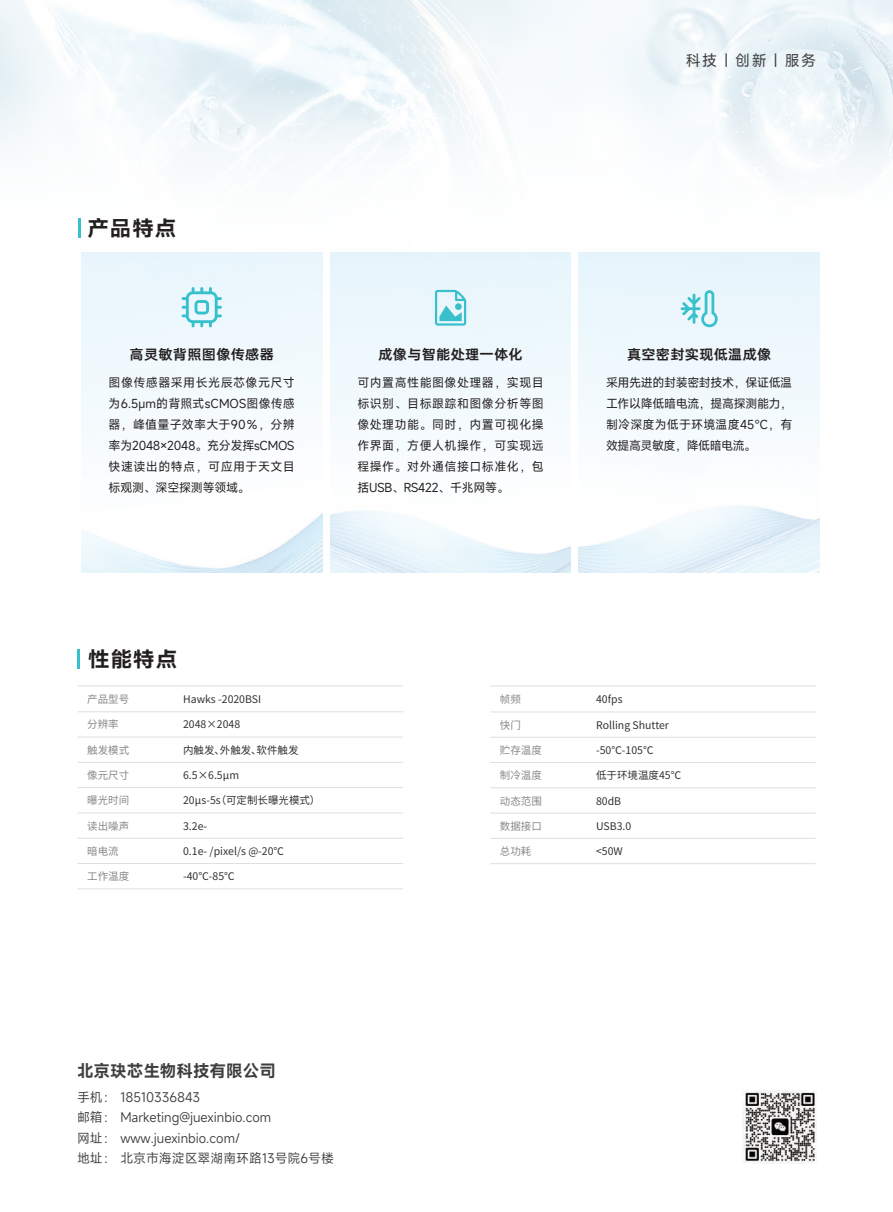
<style>
.page{position:relative;width:893px;height:1212px;background:#fff}
.page>*{position:absolute;margin:0;border:0;box-sizing:border-box;transform-origin:0 0}
.t1{font:600 21px "Mi Sans";letter-spacing:.02em;color:#231f20;scale:1.05 1}
.t2{font:600 16.5px "Mi Sans";color:#3e3e3f}
.t3{font:15px "Mi Sans";color:#3d3d3e}
.t4{font:13.5px "OPPO Sans B";letter-spacing:.02em;color:#231f20;scale:1.05 1}
.t5{font:12.9px/20.2px "Mi Sans";color:#3e3e3f}
.t6{font:12px/20.9px "Mi Sans";letter-spacing:-.02em;color:#231f20;text-align:justify}
.t7{font:10.5px "Source Han Sans SC";color:#323232}
.t8{font:10.5px "Source Han Sans SC";color:#868889}
</style>
<div class="page">
<svg style="left:0;top:0;width:893px;height:541px"></svg>
<img style="left:743px;top:1090px;width:73px;height:74px">
<hr style="left:77px;top:649px;width:3px;height:20px;background:#38c1cc">
<hr style="left:78px;top:218px;width:3px;height:20px;background:#38c1cc">
<hr style="left:78px;top:711px;width:325px;height:1px;background:#e0e0e1">
<hr style="left:78px;top:685px;width:325px;height:1px;background:#e0e0e1">
<hr style="left:78px;top:737px;width:325px;height:1px;background:#e0e0e1">
<hr style="left:78px;top:762px;width:325px;height:1px;background:#e0e0e1">
<hr style="left:78px;top:787px;width:325px;height:1px;background:#e0e0e1">
<hr style="left:78px;top:812px;width:325px;height:1px;background:#e0e0e1">
<hr style="left:78px;top:838px;width:325px;height:1px;background:#e0e0e1">
<hr style="left:78px;top:863px;width:325px;height:1px;background:#e0e0e1">
<hr style="left:78px;top:888px;width:325px;height:1px;background:#e0e0e1">
<hr style="left:490px;top:686px;width:325px;height:1px;background:#e0e0e1">
<hr style="left:490px;top:711px;width:326px;height:1px;background:#e0e0e1">
<hr style="left:490px;top:737px;width:326px;height:1px;background:#e0e0e1">
<hr style="left:490px;top:762px;width:326px;height:1px;background:#e0e0e1">
<hr style="left:490px;top:787px;width:326px;height:1px;background:#e0e0e1">
<hr style="left:490px;top:813px;width:326px;height:1px;background:#e0e0e1">
<hr style="left:490px;top:838px;width:326px;height:1px;background:#e0e0e1">
<hr style="left:490px;top:863px;width:326px;height:1px;background:#e0e0e1">
<img style="left:81px;top:252px;width:241px;height:321px">
<img style="left:579px;top:252px;width:240px;height:321px">
<svg style="left:681px;top:290px;width:38px;height:38px"></svg>
<svg style="left:182px;top:287px;width:40px;height:40px"></svg>
<img style="left:330px;top:252px;width:241px;height:321px">
<svg style="left:435px;top:290px;width:31px;height:36px"></svg>
<h1 class="t1" style="left:87px;top:214px;width:87px">产品特点</h1>
<p class="t4" style="left:130px;top:343px;width:139px">高灵敏背照图像传感器</p>
<p class="t6" style="left:109px;top:372px;width:188px">图像传感器采用长光辰芯像元尺寸为6.5μm的背照式sCMOS图像传感器，峰值量子效率大于90％，分辨率为2048×2048。充分发挥sCMOS快速读出的特点，可应用于天文目标观测、深空探测等领域。</p>
<p class="t3" style="left:686px;top:51px;width:132px">科技｜创新｜服务</p>
<p class="t4" style="left:378px;top:343px;width:139px">成像与智能处理一体化</p>
<p class="t6" style="left:357px;top:372px;width:188px">可内置高性能图像处理器，实现目标识别、目标跟踪和图像分析等图像处理功能。同时，内置可视化操作界面，方便人机操作，可实现远程操作。对外通信接口标准化，包括USB、RS422、千兆网等。</p>
<p class="t4" style="left:627px;top:343px;width:139px">真空密封实现低温成像</p>
<p class="t6" style="left:606px;top:372px;width:188px">采用先进的封装密封技术，保证低温工作以降低暗电流，提高探测能力，制冷深度为低于环境温度45℃，有效提高灵敏度，降低暗电流。</p>
<h1 class="t1" style="left:88px;top:645px;width:87px">性能特点</h1>
<p class="t8" style="left:87px;top:693px;width:43px">产品型号</p>
<p class="t8" style="left:87px;top:719px;width:33px">分辨率</p>
<p class="t8" style="left:87px;top:744px;width:43px">触发模式</p>
<p class="t8" style="left:87px;top:769px;width:43px">像元尺寸</p>
<p class="t8" style="left:87px;top:794px;width:43px">曝光时间</p>
<p class="t8" style="left:87px;top:820px;width:43px">读出噪声</p>
<p class="t8" style="left:87px;top:845px;width:33px">暗电流</p>
<p class="t8" style="left:87px;top:870px;width:43px">工作温度</p>
<p class="t7" style="left:183px;top:693px;width:80px">Hawks -2020BSI</p>
<p class="t7" style="left:183px;top:719px;width:59px">2048×2048</p>
<p class="t7" style="left:183px;top:744px;width:117px">内触发、外触发、软件触发</p>
<p class="t7" style="left:183px;top:769px;width:57px">6.5×6.5μm</p>
<p class="t7" style="left:183px;top:794px;width:139px">20μs-5s（可定制长曝光模式）</p>
<p class="t7" style="left:183px;top:820px;width:26px">3.2e-</p>
<p class="t7" style="left:183px;top:845px;width:102px">0.1e- /pixel/s @-20℃</p>
<p class="t7" style="left:183px;top:870px;width:53px">-40℃-85℃</p>
<p class="t8" style="left:500px;top:693px;width:22px">帧频</p>
<p class="t8" style="left:500px;top:719px;width:22px">快门</p>
<p class="t8" style="left:500px;top:744px;width:43px">贮存温度</p>
<p class="t8" style="left:500px;top:769px;width:43px">制冷温度</p>
<p class="t8" style="left:500px;top:795px;width:43px">动态范围</p>
<p class="t8" style="left:500px;top:820px;width:43px">数据接口</p>
<p class="t8" style="left:500px;top:845px;width:33px">总功耗</p>
<p class="t7" style="left:596px;top:693px;width:28px">40fps</p>
<p class="t7" style="left:596px;top:719px;width:74px">Rolling Shutter</p>
<p class="t7" style="left:596px;top:744px;width:59px">-50℃-105℃</p>
<p class="t7" style="left:596px;top:769px;width:87px">低于环境温度45℃</p>
<p class="t7" style="left:596px;top:795px;width:27px">80dB</p>
<p class="t7" style="left:596px;top:820px;width:37px">USB3.0</p>
<p class="t7" style="left:596px;top:845px;width:28px">&lt;50W</p>
<h2 class="t2" style="left:77px;top:1060px;width:200px">北京玦芯生物科技有限公司</h2>
<p class="t5" style="left:77px;top:1087px;width:258px">手机： 18510336843<br>邮箱： Marketing@juexinbio.com<br>网址： www.juexinbio.com/<br>地址： 北京市海淀区翠湖南环路13号院6号楼</p>
</div>
